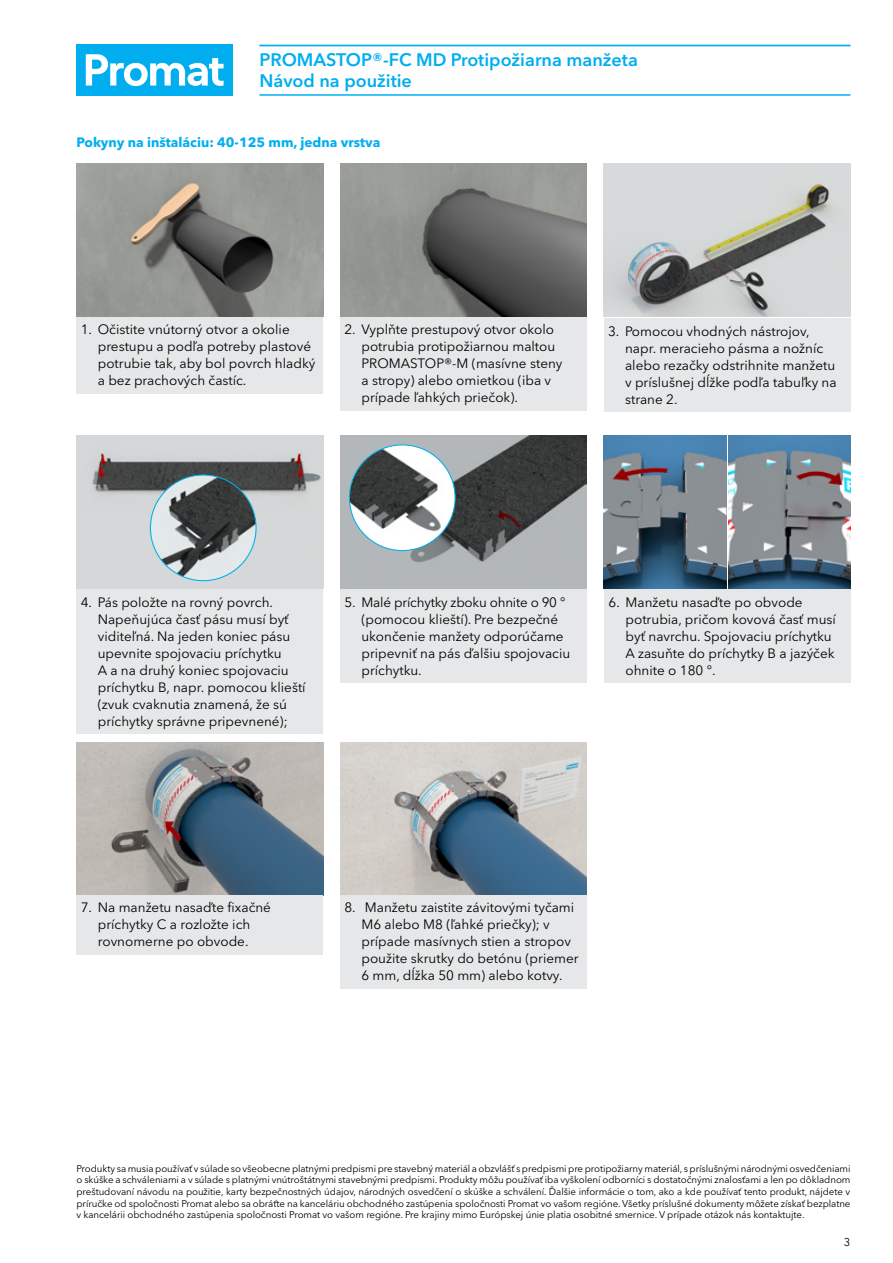
<style>
.page{position:relative;width:893px;height:1263px;background:#fff}
.page>*{position:absolute;margin:0;border:0;box-sizing:border-box;transform-origin:0 0}
.t1{font:600 18px/21.3px "Avenir Next W1 G";color:#00aeef}
.t2{font:13.5px/17px "Avenir Next W1 G";color:#000}
.t3{font:700 13.5px "Avenir Next W1 G";color:#00aeef}
.t4{font:11.25px "Avenir Next W1 G";color:#000}
.t5{font:9.75px/11.7px "Avenir Next W1 G";letter-spacing:-.005em;color:#000;text-align:justify}
</style>
<div class="page">
<div style="left:77px;top:45px;width:156px;height:51px;background:#00aeef"></div>
<svg style="left:86px;top:54px;width:138px;height:32px"></svg>
<img style="left:604px;top:164px;width:246px;height:153px">
<img style="left:340px;top:742px;width:247px;height:153px">
<img style="left:77px;top:742px;width:246px;height:153px">
<img style="left:604px;top:436px;width:122px;height:153px">
<img style="left:340px;top:436px;width:247px;height:153px">
<img style="left:77px;top:436px;width:246px;height:153px">
<img style="left:728px;top:436px;width:122px;height:153px">
<img style="left:349px;top:445px;width:106px;height:105px;border-radius:53px">
<img style="left:150px;top:475px;width:106px;height:106px;border-radius:53px">
<img style="left:77px;top:164px;width:246px;height:153px">
<img style="left:340px;top:164px;width:247px;height:153px">
<hr style="left:259px;top:45px;width:591px;height:1px;background:#00aeef">
<hr style="left:259px;top:94px;width:591px;height:2px;background:#00aeef">
<div style="left:604px;top:318px;width:246px;height:93px;background:#e6e7e8"></div>
<div style="left:340px;top:895px;width:247px;height:94px;background:#e6e7e8"></div>
<div style="left:77px;top:589px;width:246px;height:144px;background:#e6e7e8"></div>
<div style="left:604px;top:589px;width:247px;height:93px;background:#e6e7e8"></div>
<div style="left:77px;top:895px;width:246px;height:60px;background:#e6e7e8"></div>
<div style="left:340px;top:589px;width:247px;height:93px;background:#e6e7e8"></div>
<div style="left:77px;top:317px;width:246px;height:76px;background:#e6e7e8"></div>
<div style="left:340px;top:317px;width:247px;height:93px;background:#e6e7e8"></div>
<h1 class="t1" style="left:259px;top:49px;width:380px">PROMASTOP®-FC MD Protipožiarna manžeta<br>Návod na použitie</h1>
<p class="t3" style="left:77px;top:134px;width:305px">Pokyny na inštaláciu: 40-125 mm, jedna vrstva</p>
<p class="t2" style="left:98px;top:321px;width:219px;text-indent:-17px">1. Očistite vnútorný otvor a okolie prestupu a podľa potreby plastové potrubie tak, aby bol povrch hladký a bez prachových častíc.</p>
<p class="t2" style="left:361px;top:321px;width:203px;text-indent:-17px">2. Vyplňte prestupový otvor okolo potrubia protipožiarnou maltou<br>PROMASTOP®-M (masívne steny a stropy) alebo omietkou (iba v prípade ľahkých priečok).</p>
<p class="t2" style="left:625px;top:322px;width:213px;text-indent:-17px">3. Pomocou vhodných nástrojov, napr. meracieho pásma a nožníc alebo rezačky odstrihnite manžetu v príslušnej dĺžke podľa tabuľky na strane 2.</p>
<p class="t2" style="left:98px;top:594px;width:209px;text-indent:-17px">4. Pás položte na rovný povrch.<br>Napeňujúca časť pásu musí byť viditeľná. Na jeden koniec pásu upevnite spojovaciu príchytku<br>A a na druhý koniec spojovaciu príchytku B, napr. pomocou klieští (zvuk cvaknutia znamená, že sú príchytky správne pripevnené);</p>
<p class="t2" style="left:625px;top:594px;width:212px;text-indent:-17px">6. Manžetu nasaďte po obvode potrubia, pričom kovová časť musí byť navrchu. Spojovaciu príchytku<br>A zasuňte do príchytky B a jazýček ohnite o 180 °.</p>
<p class="t2" style="left:361px;top:594px;width:210px;text-indent:-17px">5. Malé príchytky zboku ohnite o 90 ° (pomocou klieští). Pre bezpečné ukončenie manžety odporúčame pripevniť na pás ďalšiu spojovaciu príchytku.</p>
<p class="t2" style="left:81px;top:898px;width:192px;text-align:center">7. Na manžetu nasaďte fixačné príchytky C a rozložte ich rovnomerne po obvode.</p>
<p class="t2" style="left:361px;top:898px;width:219px;text-indent:-17px">8. Manžetu zaistite závitovými tyčami M6 alebo M8 (ľahké priečky); v prípade masívnych stien a stropov použite skrutky do betónu (priemer 6 mm, dĺžka 50 mm) alebo kotvy.</p>
<p class="t5" style="left:77px;top:1162px;width:775px">Produkty sa musia používať v súlade so všeobecne platnými predpismi pre stavebný materiál a obzvlášť s predpismi pre protipožiarny materiál, s príslušnými národnými osvedčeniami o skúške a schváleniami a v súlade s platnými vnútroštátnymi stavebnými predpismi. Produkty môžu používať iba vyškolení odborníci s dostatočnými znalosťami a len po dôkladnom preštudovaní návodu na použitie, karty bezpečnostných údajov, národných osvedčení o skúške a schválení. Ďalšie informácie o tom, ako a kde používať tento produkt, nájdete v príručke od spoločnosti Promat alebo sa obráťte na kanceláriu obchodného zastúpenia spoločnosti Promat vo vašom regióne. Všetky príslušné dokumenty môžete získať bezplatne v kancelárii obchodného zastúpenia spoločnosti Promat vo vašom regióne. Pre krajiny mimo Európskej únie platia osobitné smernice. V prípade otázok nás kontaktujte.</p>
<p class="t4" style="left:844px;top:1235px;width:8px">3</p>
</div>
